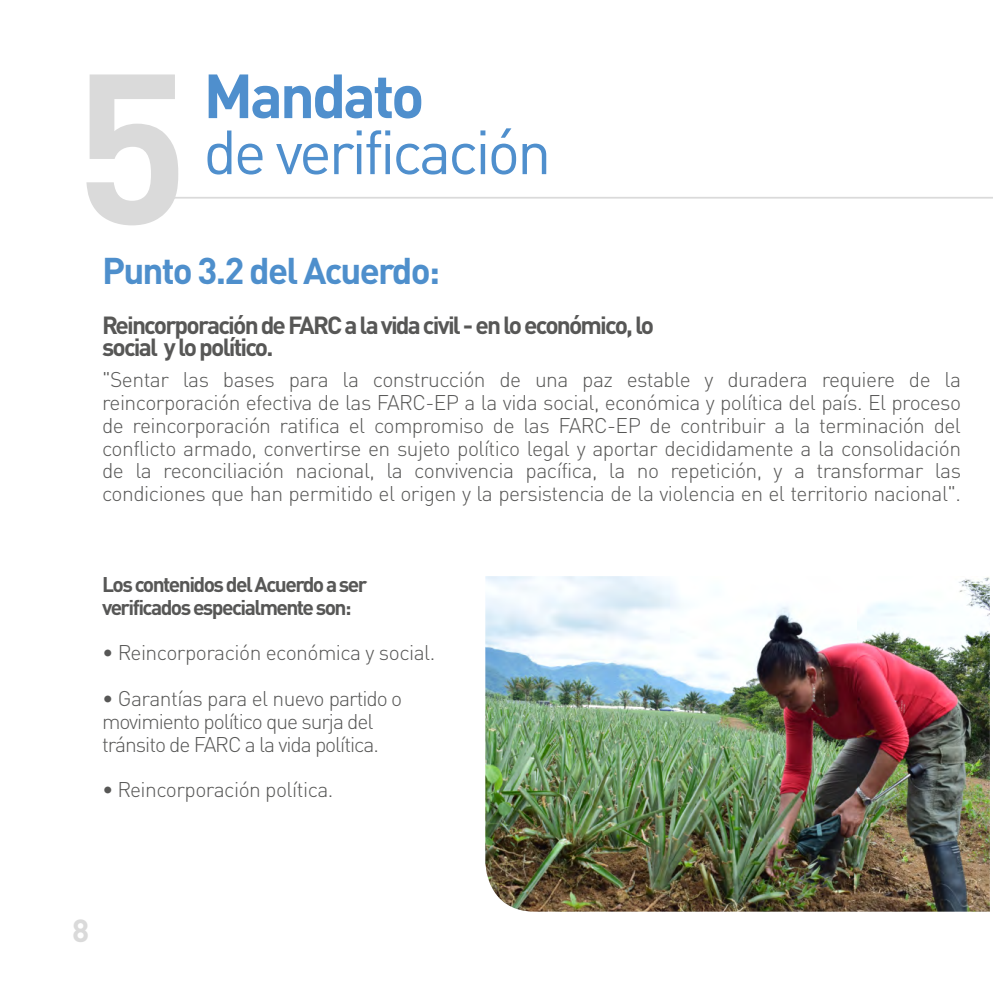
<style>
.page{position:relative;width:993px;height:993px;background:#fff}
.page>*{position:absolute;margin:0;border:0;box-sizing:border-box;transform-origin:0 0}
.t1{font:700 210px "DIN Pro";color:#dadada}
.t2{font:61.25px "DIN Pro";letter-spacing:-.05em;color:#4f8fcd}
.t3{font:700 61.25px "DIN Pro";letter-spacing:-.05em;color:#4f8fcd}
.t4{font:700 36.75px "DIN Pro";letter-spacing:-.05em;color:#4e8fcc}
.t5{font:700 31.5px "DIN Pro";color:#dadada}
.t6{font:700 24.5px/22.8px "DIN Pro";letter-spacing:-.075em;color:#575756}
.t7{font:300 21px/22.8px "DIN Pro";letter-spacing:-.025em;color:#575756;text-align:justify}
.t8{font:300 21px/22.8px "DIN Pro";letter-spacing:-.05em;color:#575756}
.t9{font:700 21px/22.8px "DIN Pro";letter-spacing:-.075em;color:#575756}
</style>
<div class="page">
<hr style="left:156px;top:197px;width:836px;height:1px;background:#dadada">
<img style="left:485px;top:576px;width:504px;height:335px">
<h1 class="t1" style="left:74px;top:-27px;width:116px">5</h1>
<h2 class="t3" style="left:203px;top:45px;width:222px">Mandato</h2>
<h2 class="t2" style="left:203px;top:104px;width:349px">de verificación</h2>
<h3 class="t4" style="left:102px;top:240px;width:339px">Punto 3.2 del Acuerdo:</h3>
<p class="t6" style="left:102px;top:310px;width:553px">Reincorporación de FARC a la vida civil - en lo económico, lo social y lo político.</p>
<p class="t7" style="left:102px;top:366px;width:860px">"Sentar las bases para la construcción de una paz estable y duradera requiere de la reincorporación efectiva de las FARC-EP a la vida social, económica y política del país. El proceso de reincorporación ratifica el compromiso de las FARC-EP de contribuir a la terminación del conflicto armado, convertirse en sujeto político legal y aportar decididamente a la consolidación de la reconciliación nacional, la convivencia pacífica, la no repetición, y a transformar las condiciones que han permitido el origen y la persistencia de la violencia en el territorio nacional".</p>
<p class="t9" style="left:102px;top:570px;width:267px">Los contenidos del Acuerdo a ser verificados especialmente son:</p>
<p class="t7" style="left:102px;top:639px;width:334px">• Reincorporación económica y social.</p>
<p class="t8" style="left:102px;top:685px;width:301px">• Garantías para el nuevo partido o movimiento político que surja del tránsito de FARC a la vida política.</p>
<p class="t7" style="left:102px;top:776px;width:233px">• Reincorporación política.</p>
<h3 class="t5" style="left:72px;top:904px;width:19px">8</h3>
</div>
